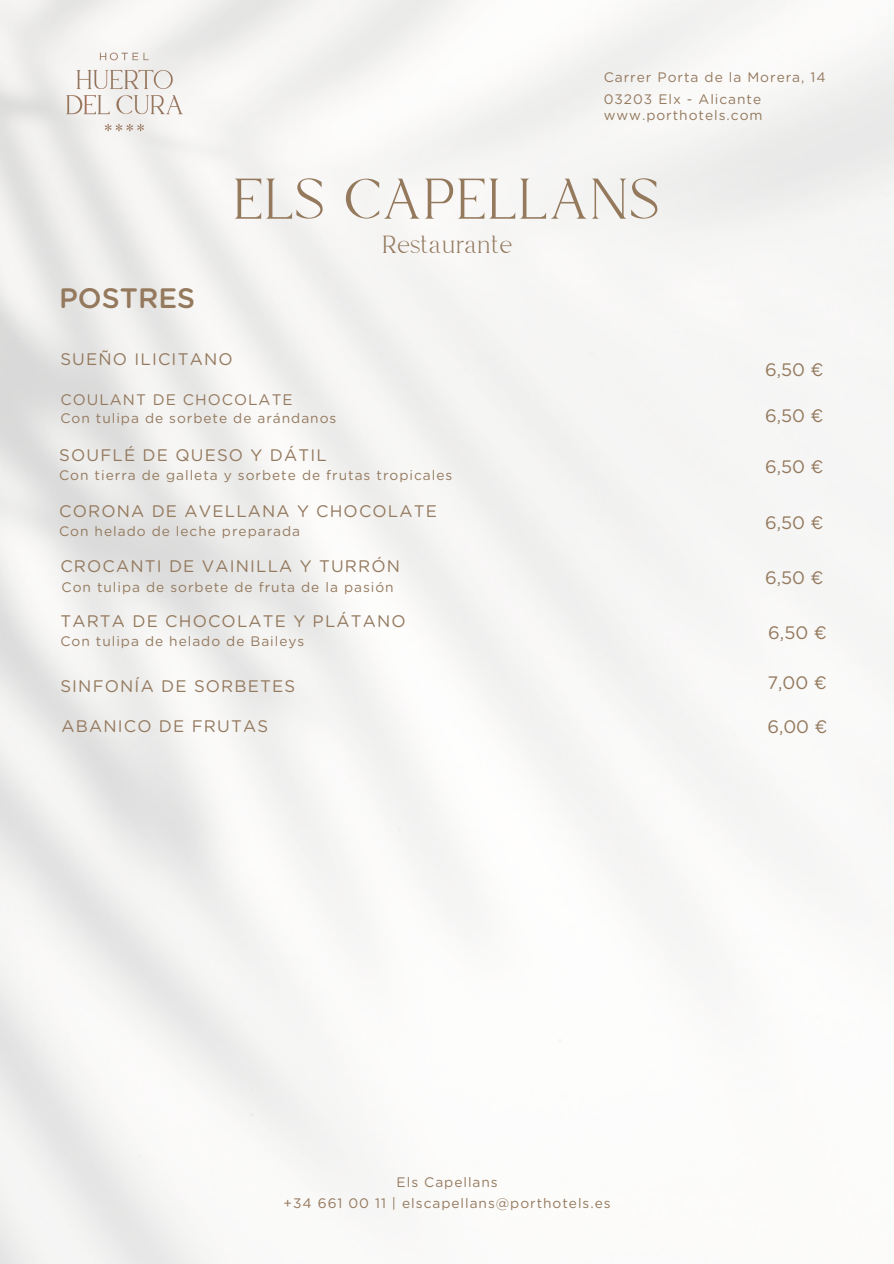
<style>
.page{position:relative;width:894px;height:1264px;background:#fff}
.page>*{position:absolute;margin:0;border:0;box-sizing:border-box;transform-origin:0 0}
.t1{font:53.4px "Wondar Quason Free";letter-spacing:.08em;color:#94795d}
.t2{font:500 28.05px "Gotham Rounded";color:#94795d}
.t3{font:23.1px "Wondar Quason Free";letter-spacing:.07em;color:#94795d}
.t4{font:18px "Gotham Rounded";color:#94795d}
.t5{font:16.8px "Gotham Rounded";letter-spacing:.07em;color:#94795d}
.t6{font:15.3px "Gotham Rounded";letter-spacing:.07em;color:#94795d}
.t7{font:13.8px "Gotham Rounded";letter-spacing:.07em;color:#94795d}
</style>
<div class="page">
<img style="left:19px;top:29px;width:211px;height:121px">
<p class="t7" style="left:603px;top:71px;width:223px">Carrer Porta de la Morera, 14</p>
<p class="t7" style="left:603px;top:93px;width:159px">03203 Elx - Alicante</p>
<p class="t7" style="left:603px;top:109px;width:160px">www.porthotels.com</p>
<p class="t2" style="left:59px;top:286px;width:137px">POSTRES</p>
<p class="t1" style="left:234px;top:178px;width:424px">ELS CAPELLANS</p>
<p class="t3" style="left:382px;top:235px;width:130px">Restaurante</p>
<p class="t5" style="left:60px;top:351px;width:174px">SUEÑO ILICITANO</p>
<p class="t6" style="left:60px;top:392px;width:234px">COULANT DE CHOCOLATE</p>
<p class="t7" style="left:60px;top:412px;width:277px">Con tulipa de sorbete de arándanos</p>
<p class="t5" style="left:59px;top:447px;width:269px">SOUFLÉ DE QUESO Y DÁTIL</p>
<p class="t7" style="left:59px;top:469px;width:394px">Con tierra de galleta y sorbete de frutas tropicales</p>
<p class="t5" style="left:59px;top:503px;width:379px">CORONA DE AVELLANA Y CHOCOLATE</p>
<p class="t7" style="left:59px;top:525px;width:242px">Con helado de leche preparada</p>
<p class="t5" style="left:60px;top:559px;width:341px">CROCANTI DE VAINILLA Y TURRÓN</p>
<p class="t7" style="left:62px;top:580px;width:333px">Con tulipa de sorbete de fruta de la pasión</p>
<p class="t5" style="left:60px;top:613px;width:347px">TARTA DE CHOCOLATE Y PLÁTANO</p>
<p class="t7" style="left:60px;top:635px;width:245px">Con tulipa de helado de Baileys</p>
<p class="t5" style="left:60px;top:678px;width:236px">SINFONÍA DE SORBETES</p>
<p class="t5" style="left:62px;top:718px;width:208px">ABANICO DE FRUTAS</p>
<p class="t4" style="left:765px;top:361px;width:60px">6,50 €</p>
<p class="t4" style="left:765px;top:408px;width:60px">6,50 €</p>
<p class="t4" style="left:765px;top:459px;width:60px">6,50 €</p>
<p class="t4" style="left:765px;top:514px;width:60px">6,50 €</p>
<p class="t4" style="left:765px;top:569px;width:60px">6,50 €</p>
<p class="t4" style="left:768px;top:625px;width:60px">6,50 €</p>
<p class="t4" style="left:767px;top:674px;width:61px">7,00 €</p>
<p class="t4" style="left:767px;top:719px;width:62px">6,00 €</p>
<p class="t7" style="left:396px;top:1176px;width:103px">Els Capellans</p>
<p class="t7" style="left:283px;top:1196px;width:328px">+34 661 00 11 | elscapellans@porthotels.es</p>
</div>
